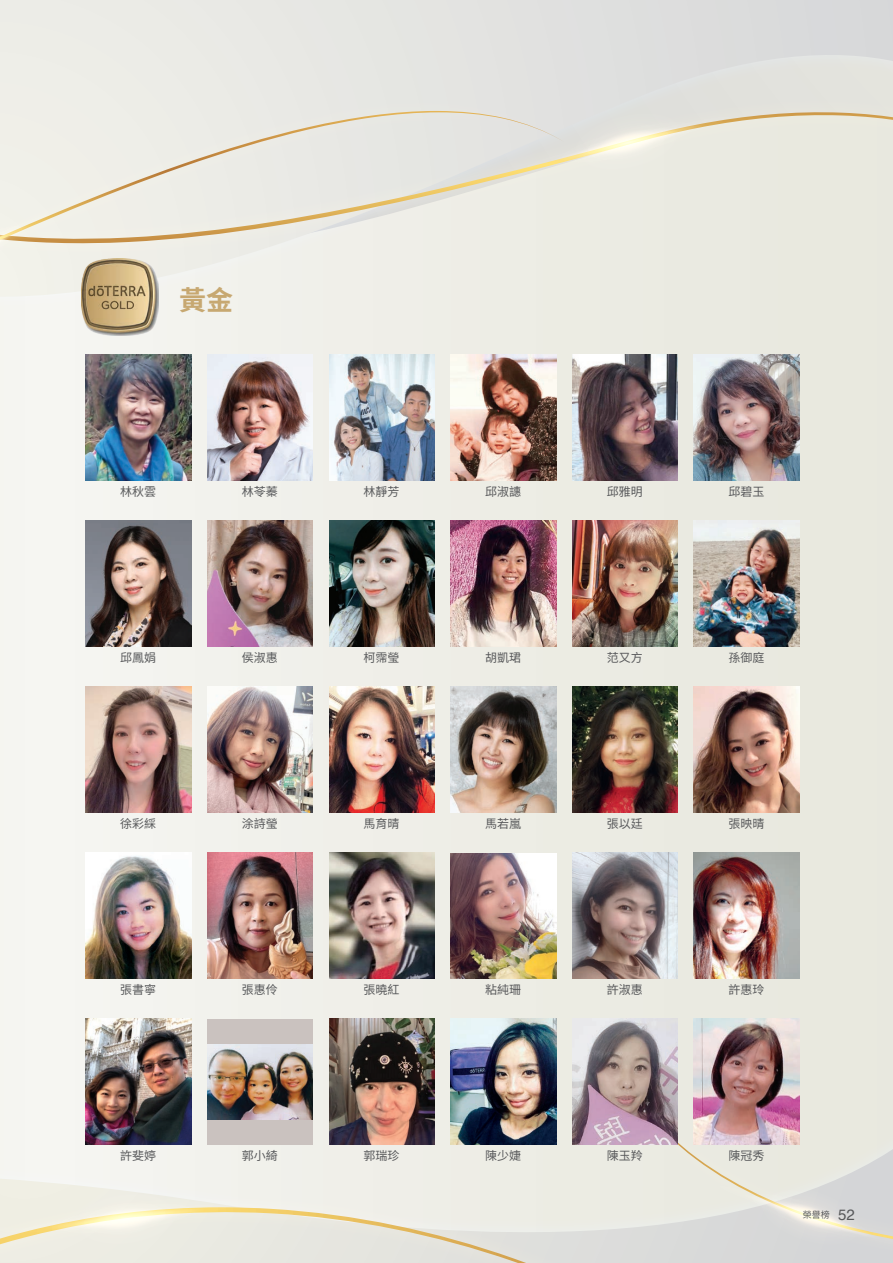
<style>
.page{position:relative;width:893px;height:1263px;background:#eeeee7}
.page>*{position:absolute;margin:0;border:0;box-sizing:border-box;transform-origin:0 0}
.t1{font:700 27px "Noto Sans CJ Ktc";color:#c7a871}
.t2{font:12px "Noto Sans CJ Ktc";color:#57585a}
.t3{font:9px "Noto Sans CJ Ktc";color:#57585a}
.s1{font-family:"Helvetica";font-size:15px}
</style>
<div class="page">
<img style="left:25px;top:1072px;width:532px;height:68px">
<svg style="left:25px;top:1140px;width:532px;height:25px"></svg>
<svg style="left:25px;top:0;width:868px;height:357px"></svg>
<img style="left:0;top:1165px;width:580px;height:98px">
<svg style="left:0;top:1178px;width:559px;height:85px"></svg>
<svg style="left:602px;top:1031px;width:291px;height:210px"></svg>
<svg style="left:719px;top:1175px;width:174px;height:81px"></svg>
<img style="left:25px;top:69px;width:868px;height:283px">
<svg style="left:587px;top:92px;width:306px;height:152px"></svg>
<svg style="left:587px;top:100px;width:143px;height:85px"></svg>
<img style="left:25px;top:88px;width:562px;height:248px">
<svg style="left:0;top:111px;width:564px;height:205px"></svg>
<svg style="left:0;top:210px;width:51px;height:84px"></svg>
<img style="left:82px;top:258px;width:77px;height:78px">
<img style="left:694px;top:687px;width:105px;height:126px">
<img style="left:329px;top:687px;width:105px;height:126px">
<img style="left:86px;top:687px;width:105px;height:126px">
<img style="left:207px;top:687px;width:106px;height:126px">
<img style="left:451px;top:687px;width:105px;height:126px">
<img style="left:572px;top:687px;width:106px;height:126px">
<img style="left:694px;top:1019px;width:105px;height:126px">
<img style="left:329px;top:1019px;width:105px;height:126px">
<img style="left:86px;top:1019px;width:105px;height:126px">
<div style="left:207px;top:1019px;width:106px;height:126px;background:#cac2bf"></div>
<img style="left:207px;top:1044px;width:106px;height:75px">
<img style="left:451px;top:1019px;width:105px;height:126px">
<img style="left:572px;top:1019px;width:106px;height:126px">
<img style="left:694px;top:853px;width:105px;height:126px">
<img style="left:329px;top:853px;width:105px;height:126px">
<img style="left:86px;top:853px;width:105px;height:126px">
<img style="left:207px;top:853px;width:106px;height:126px">
<img style="left:451px;top:853px;width:105px;height:126px">
<img style="left:572px;top:853px;width:106px;height:126px">
<img style="left:694px;top:521px;width:105px;height:126px">
<img style="left:329px;top:521px;width:105px;height:126px">
<img style="left:86px;top:521px;width:105px;height:126px">
<img style="left:207px;top:521px;width:106px;height:126px">
<img style="left:451px;top:521px;width:105px;height:126px">
<img style="left:572px;top:521px;width:106px;height:126px">
<img style="left:694px;top:355px;width:105px;height:126px">
<img style="left:329px;top:355px;width:105px;height:126px">
<img style="left:86px;top:355px;width:105px;height:126px">
<img style="left:207px;top:355px;width:106px;height:126px">
<img style="left:451px;top:355px;width:105px;height:126px">
<img style="left:572px;top:355px;width:106px;height:126px">
<h1 class="t1" style="left:179px;top:285px;width:56px">黃金</h1>
<p class="t2" style="left:120px;top:484px;width:37px">林秋雲</p>
<p class="t2" style="left:242px;top:484px;width:37px">林苓蓁</p>
<p class="t2" style="left:364px;top:484px;width:37px">林靜芳</p>
<p class="t2" style="left:485px;top:484px;width:37px">邱淑譓</p>
<p class="t2" style="left:607px;top:484px;width:37px">邱雅明</p>
<p class="t2" style="left:728px;top:484px;width:37px">邱碧玉</p>
<p class="t2" style="left:120px;top:650px;width:37px">邱鳳娟</p>
<p class="t2" style="left:242px;top:650px;width:37px">侯淑惠</p>
<p class="t2" style="left:364px;top:650px;width:37px">柯霈瑩</p>
<p class="t2" style="left:485px;top:650px;width:37px">胡凱珺</p>
<p class="t2" style="left:607px;top:650px;width:37px">范又方</p>
<p class="t2" style="left:728px;top:650px;width:37px">孫御庭</p>
<p class="t2" style="left:120px;top:816px;width:37px">徐彩綵</p>
<p class="t2" style="left:242px;top:816px;width:37px">涂詩瑩</p>
<p class="t2" style="left:364px;top:816px;width:37px">馬育晴</p>
<p class="t2" style="left:485px;top:816px;width:37px">馬若嵐</p>
<p class="t2" style="left:607px;top:816px;width:37px">張以廷</p>
<p class="t2" style="left:728px;top:816px;width:37px">張映晴</p>
<p class="t2" style="left:120px;top:982px;width:37px">張書寧</p>
<p class="t2" style="left:242px;top:982px;width:37px">張惠伶</p>
<p class="t2" style="left:364px;top:982px;width:37px">張曉紅</p>
<p class="t2" style="left:485px;top:982px;width:37px">粘純珊</p>
<p class="t2" style="left:607px;top:982px;width:37px">許淑惠</p>
<p class="t2" style="left:728px;top:982px;width:37px">許惠玲</p>
<p class="t2" style="left:120px;top:1148px;width:37px">許斐婷</p>
<p class="t2" style="left:242px;top:1148px;width:37px">郭小綺</p>
<p class="t2" style="left:364px;top:1148px;width:37px">郭瑞珍</p>
<p class="t2" style="left:485px;top:1148px;width:37px">陳少婕</p>
<p class="t2" style="left:607px;top:1148px;width:37px">陳玉羚</p>
<p class="t2" style="left:728px;top:1148px;width:37px">陳冠秀</p>
<p class="t3" style="left:803px;top:1209px;width:53px">榮譽榜 <span class="s1">52</span></p>
</div>
